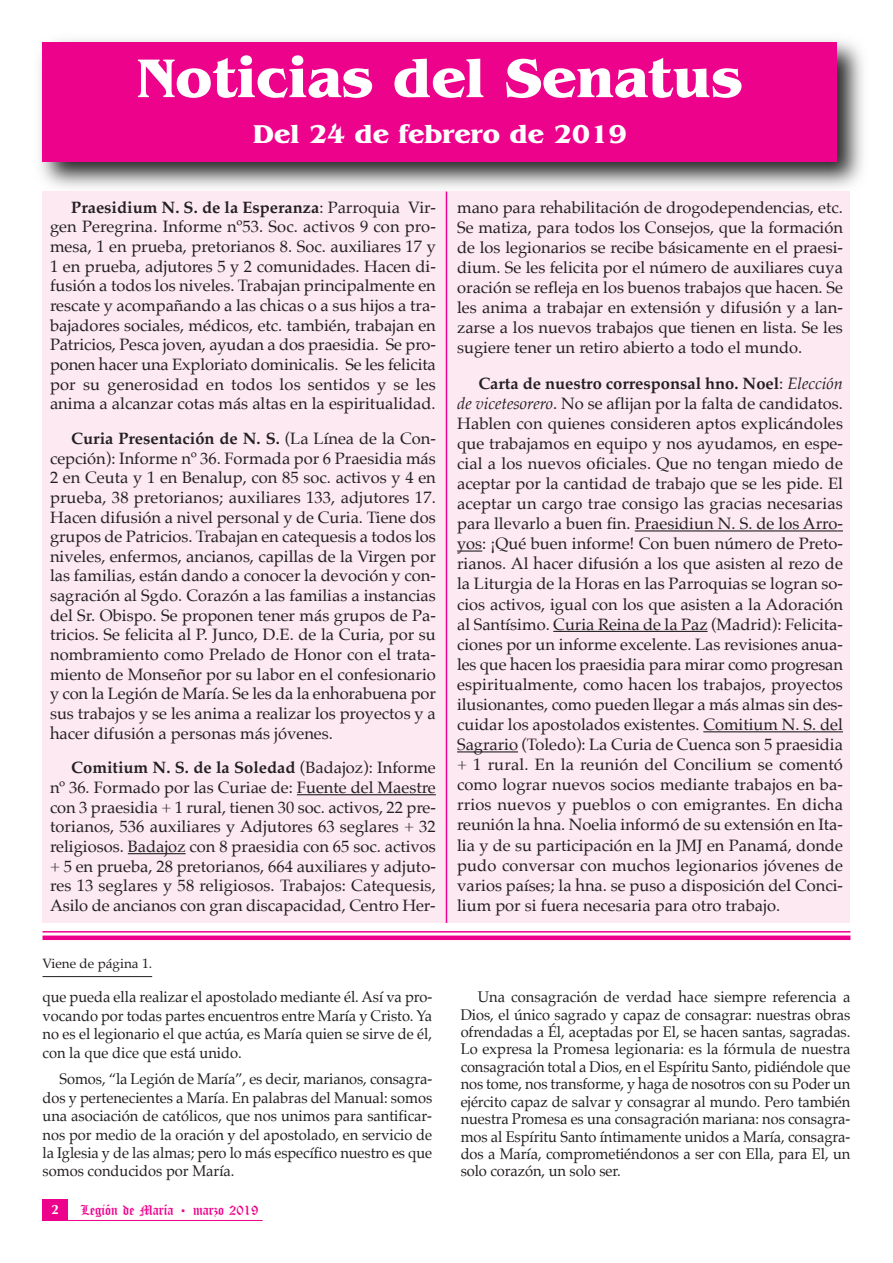
<style>
.page{position:relative;width:893px;height:1263px;background:#fff}
.page>*{position:absolute;margin:0;border:0;box-sizing:border-box;transform-origin:0 0}
.t1{font:700 57px "Benguiat";color:#fff}
.t2{font:700 27px "Benguiat";color:#fff}
.t3{font:16.5px/20.1px "Palatino";color:#231f20;text-align:justify}
.t4{font:15.45px/17.4px "Palatino";letter-spacing:-.005em;color:#231f20;text-align:justify;scale:.95 1}
.t5{font:15px "Canterbury";color:#ed028c}
.t6{font:13.5px "Palatino";color:#231f20}
.t7{font:700 13.5px "Optima";color:#fff}
.s1{font-weight:700}
.s2{font-style:italic}
</style>
<div class="page">
<div style="left:43px;top:1199px;width:25px;height:21px;background:#ed028c"></div>
<hr style="left:43px;top:1220px;width:220px;height:1px;background:#ed028c">
<img style="left:40px;top:40px;width:823px;height:155px">
<div style="left:43px;top:43px;width:794px;height:119px;background:#ed028c"></div>
<div style="left:43px;top:192px;width:807px;height:731px;background:#fce9f1"></div>
<hr style="left:297px;top:794px;width:139px;height:1px;background:#231f20">
<hr style="left:128px;top:853px;width:58px;height:1px;background:#231f20">
<hr style="left:635px;top:530px;width:202px;height:1px;background:#231f20">
<hr style="left:457px;top:550px;width:25px;height:2px;background:#231f20">
<hr style="left:553px;top:631px;width:155px;height:1px;background:#231f20">
<hr style="left:703px;top:731px;width:140px;height:1px;background:#231f20">
<hr style="left:457px;top:751px;width:61px;height:1px;background:#231f20">
<hr style="left:446px;top:192px;width:1px;height:731px;background:#ed028c">
<hr style="left:43px;top:976px;width:109px;height:1px;background:#231f20">
<hr style="left:43px;top:931px;width:807px;height:1px;background:#ed028c">
<div style="left:43px;top:935px;width:807px;height:5px;background:#ed028c"></div>
<h1 class="t1" style="left:137px;top:53px;width:607px">Noticias del Senatus</h1>
<h2 class="t2" style="left:253px;top:122px;width:375px">Del 24 de febrero de 2019</h2>
<p class="t3" style="left:50px;top:198px;width:387px;line-height:19.6px;text-indent:21px"><span class="s1">Praesidium N. S. de la Esperanza</span>: Parroquia Vir&shy;gen Peregrina. Informe nº53. Soc. activos 9 con pro&shy;mesa, 1 en prueba, pretorianos 8. Soc. auxiliares 17 y 1 en prueba, adjutores 5 y 2 comunidades. Hacen di&shy;fusión a todos los niveles. Trabajan principalmente en rescate y acompañando a las chicas o a sus hijos a tra&shy;bajadores sociales, médicos, etc. también, trabajan en Patricios, Pesca joven, ayudan a dos praesidia. Se pro&shy;ponen hacer una Exploriato dominicalis. Se les felicita por su generosidad en todos los sentidos y se les anima a alcanzar cotas más altas en la espiritualidad.</p>
<p class="t3" style="left:50px;top:430px;width:387px;line-height:19.6px;text-indent:21px"><span class="s1">Curia Presentación de N. S.</span> (La Línea de la Con&shy;cepción): Informe nº 36. Formada por 6 Praesidia más 2 en Ceuta y 1 en Benalup, con 85 soc. activos y 4 en prueba, 38 pretorianos; auxiliares 133, adjutores 17.<br>Hacen difusión a nivel personal y de Curia. Tiene dos grupos de Patricios. Trabajan en catequesis a todos los niveles, enfermos, ancianos, capillas de la Virgen por las familias, están dando a conocer la devoción y con&shy;sagración al Sgdo. Corazón a las familias a instancias del Sr. Obispo. Se proponen tener más grupos de Pa&shy;tricios. Se felicita al P. Junco, D.E. de la Curia, por su nombramiento como Prelado de Honor con el trata&shy;miento de Monseñor por su labor en el confesionario y con la Legión de María. Se les da la enhorabuena por sus trabajos y se les anima a realizar los proyectos y a hacer difusión a personas más jóvenes.</p>
<p class="t3" style="left:50px;top:759px;width:387px;line-height:19.6px;text-indent:21px"><span class="s1">Comitium N. S. de la Soledad</span> (Badajoz): Informe nº 36. Formado por las Curiae de: Fuente del Maestre con 3 praesidia + 1 rural, tienen 30 soc. activos, 22 pre&shy;torianos, 536 auxiliares y Adjutores 63 seglares + 32 religiosos. Badajoz con 8 praesidia con 65 soc. activos + 5 en prueba, 28 pretorianos, 664 auxiliares y adjuto&shy;res 13 seglares y 58 religiosos. Trabajos: Catequesis, Asilo de ancianos con gran discapacidad, Centro Her-</p>
<p class="t6" style="left:43px;top:957px;width:111px">Viene de página 1.</p>
<p class="t4" style="left:42px;top:989px;width:412px;line-height:18.5px">que pueda ella realizar el apostolado mediante él. Así va pro&shy;vocando por todas partes encuentros entre María y Cristo. Ya no es el legionario el que actúa, es María quien se sirve de él, con la que dice que está unido.</p>
<p class="t4" style="left:42px;top:1071px;width:412px;line-height:18.5px;text-indent:17px">Somos, “la Legión de María”, es decir, marianos, consagra&shy;dos y pertenecientes a María. En palabras del Manual: somos una asociación de católicos, que nos unimos para santificar&shy;nos por medio de la oración y del apostolado, en servicio de la Iglesia y de las almas; pero lo más específico nuestro es que somos conducidos por María.</p>
<p class="t7" style="left:52px;top:1202px;width:9px">2</p>
<p class="t5" style="left:81px;top:1201px;width:179px">Legión de María • marzo 2019</p>
<p class="t3" style="left:457px;top:198px;width:387px">mano para rehabilitación de drogodependencias, etc.<br>Se matiza, para todos los Consejos, que la formación de los legionarios se recibe básicamente en el praesi&shy;dium. Se les felicita por el número de auxiliares cuya oración se refleja en los buenos trabajos que hacen. Se les anima a trabajar en extensión y difusión y a lan&shy;zarse a los nuevos trabajos que tienen en lista. Se les sugiere tener un retiro abierto a todo el mundo.</p>
<p class="t3" style="left:457px;top:374px;width:387px;text-indent:21px"><span class="s1">Carta de nuestro corresponsal hno. Noel</span>: <span class="s2">Elección de vicetesorero</span>. No se aflijan por la falta de candidatos.<br>Hablen con quienes consideren aptos explicándoles que trabajamos en equipo y nos ayudamos, en espe&shy;cial a los nuevos oficiales. Que no tengan miedo de aceptar por la cantidad de trabajo que se les pide. El aceptar un cargo trae consigo las gracias necesarias para llevarlo a buen fin. Praesidiun N. S. de los Arro&shy;yos: ¡Qué buen informe! Con buen número de Preto&shy;rianos. Al hacer difusión a los que asisten al rezo de la Liturgia de la Horas en las Parroquias se logran so&shy;cios activos, igual con los que asisten a la Adoración al Santísimo. Curia Reina de la Paz (Madrid): Felicita&shy;ciones por un informe excelente. Las revisiones anua&shy;les que hacen los praesidia para mirar como progresan espiritualmente, como hacen los trabajos, proyectos ilusionantes, como pueden llegar a más almas sin des&shy;cuidar los apostolados existentes. Comitium N. S. del Sagrario (Toledo): La Curia de Cuenca son 5 praesidia + 1 rural. En la reunión del Concilium se comentó como lograr nuevos socios mediante trabajos en ba&shy;rrios nuevos y pueblos o con emigrantes. En dicha reunión la hna. Noelia informó de su extensión en Ita&shy;lia y de su participación en la JMJ en Panamá, donde pudo conversar con muchos legionarios jóvenes de varios países; la hna. se puso a disposición del Conci&shy;lium por si fuera necesaria para otro trabajo.</p>
<p class="t4" style="left:461px;top:989px;width:412px;text-indent:17px">Una consagración de verdad hace siempre referencia a Dios, el único sagrado y capaz de consagrar: nuestras obras ofrendadas a Él, aceptadas por El, se hacen santas, sagradas.<br>Lo expresa la Promesa legionaria: es la fórmula de nuestra consagración total a Dios, en el Espíritu Santo, pidiéndole que nos tome, nos transforme, y haga de nosotros con su Poder un ejército capaz de salvar y consagrar al mundo. Pero también nuestra Promesa es una consagración mariana: nos consagra&shy;mos al Espíritu Santo íntimamente unidos a María, consagra&shy;dos a María, comprometiéndonos a ser con Ella, para El, un solo corazón, un solo ser.</p>
</div>
